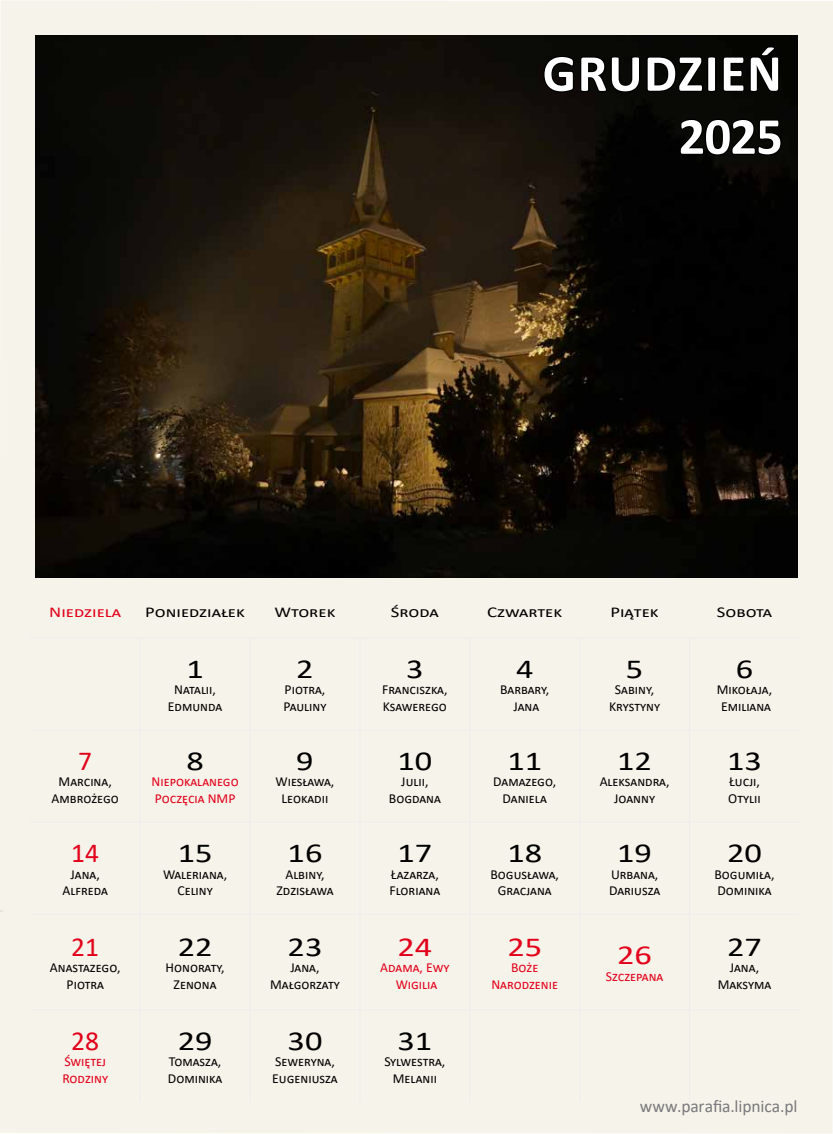
<style>
.page{position:relative;width:833px;height:1134px;background:#fff}
.page>*{position:absolute;margin:0;border:0;box-sizing:border-box;transform-origin:0 0}
.t1{font:700 52.5px/63px "Calibri";letter-spacing:.02em;color:#fff;text-align:right}
.t2{font:27.5px "Calibri";color:#000;scale:1.25 1}
.t3{font:27.5px "Calibri";color:#e2001a}
.t4{font:27.5px "Calibri";color:#e2001a;scale:1.25 1}
.t5{font:17.5px "Calibri";letter-spacing:-.005em;color:#797a7c}
.t6{font:15px "Calibri";color:#000;scale:1.25 1}
.t7{font:15px "Calibri";color:#e2001a;scale:1.25 1}
.t8{font:13.75px/16.5px "Calibri";color:#000;text-align:center}
.t9{font:13.75px/16.5px "Calibri";color:#e2001a}
</style>
<div class="page">
<div style="left:0;top:0;width:833px;height:1133px;background:#f6f3ea"></div>
<hr style="left:30px;top:638px;width:110px;height:1px;background:#eceded">
<hr style="left:140px;top:638px;width:110px;height:1px;background:#eceded">
<hr style="left:140px;top:638px;width:1px;height:92px;background:#eceded">
<hr style="left:250px;top:638px;width:110px;height:1px;background:#eceded">
<hr style="left:250px;top:638px;width:1px;height:92px;background:#eceded">
<hr style="left:360px;top:638px;width:110px;height:1px;background:#eceded">
<hr style="left:360px;top:638px;width:1px;height:92px;background:#eceded">
<hr style="left:470px;top:638px;width:109px;height:1px;background:#eceded">
<hr style="left:469px;top:638px;width:1px;height:92px;background:#eceded">
<hr style="left:579px;top:638px;width:110px;height:1px;background:#eceded">
<hr style="left:579px;top:638px;width:1px;height:92px;background:#eceded">
<hr style="left:689px;top:638px;width:110px;height:1px;background:#eceded">
<hr style="left:689px;top:638px;width:1px;height:92px;background:#eceded">
<hr style="left:30px;top:730px;width:110px;height:1px;background:#eceded">
<hr style="left:140px;top:730px;width:110px;height:1px;background:#eceded">
<hr style="left:140px;top:730px;width:1px;height:92px;background:#eceded">
<hr style="left:250px;top:730px;width:110px;height:1px;background:#eceded">
<hr style="left:250px;top:730px;width:1px;height:92px;background:#eceded">
<hr style="left:360px;top:730px;width:110px;height:1px;background:#eceded">
<hr style="left:360px;top:730px;width:1px;height:92px;background:#eceded">
<hr style="left:470px;top:730px;width:109px;height:1px;background:#eceded">
<hr style="left:469px;top:730px;width:1px;height:92px;background:#eceded">
<hr style="left:579px;top:730px;width:110px;height:1px;background:#eceded">
<hr style="left:579px;top:730px;width:1px;height:92px;background:#eceded">
<hr style="left:689px;top:730px;width:110px;height:1px;background:#eceded">
<hr style="left:689px;top:730px;width:1px;height:92px;background:#eceded">
<hr style="left:30px;top:822px;width:110px;height:1px;background:#eceded">
<hr style="left:140px;top:822px;width:110px;height:1px;background:#eceded">
<hr style="left:140px;top:822px;width:1px;height:92px;background:#eceded">
<hr style="left:250px;top:822px;width:110px;height:1px;background:#eceded">
<hr style="left:250px;top:822px;width:1px;height:92px;background:#eceded">
<hr style="left:360px;top:822px;width:110px;height:1px;background:#eceded">
<hr style="left:360px;top:822px;width:1px;height:92px;background:#eceded">
<hr style="left:470px;top:822px;width:109px;height:1px;background:#eceded">
<hr style="left:469px;top:822px;width:1px;height:92px;background:#eceded">
<hr style="left:579px;top:822px;width:110px;height:1px;background:#eceded">
<hr style="left:579px;top:822px;width:1px;height:92px;background:#eceded">
<hr style="left:689px;top:822px;width:110px;height:1px;background:#eceded">
<hr style="left:689px;top:822px;width:1px;height:92px;background:#eceded">
<hr style="left:30px;top:914px;width:110px;height:1px;background:#eceded">
<hr style="left:140px;top:914px;width:110px;height:1px;background:#eceded">
<hr style="left:140px;top:914px;width:1px;height:96px;background:#eceded">
<hr style="left:250px;top:914px;width:110px;height:1px;background:#eceded">
<hr style="left:250px;top:914px;width:1px;height:96px;background:#eceded">
<hr style="left:360px;top:914px;width:110px;height:1px;background:#eceded">
<hr style="left:360px;top:914px;width:1px;height:96px;background:#eceded">
<hr style="left:470px;top:914px;width:109px;height:1px;background:#eceded">
<hr style="left:469px;top:914px;width:1px;height:96px;background:#eceded">
<hr style="left:579px;top:914px;width:110px;height:1px;background:#eceded">
<hr style="left:579px;top:914px;width:1px;height:96px;background:#eceded">
<hr style="left:689px;top:914px;width:110px;height:1px;background:#eceded">
<hr style="left:689px;top:914px;width:1px;height:96px;background:#eceded">
<hr style="left:30px;top:1010px;width:110px;height:1px;background:#eceded">
<hr style="left:140px;top:1010px;width:110px;height:1px;background:#eceded">
<hr style="left:140px;top:1010px;width:1px;height:92px;background:#eceded">
<hr style="left:250px;top:1010px;width:110px;height:1px;background:#eceded">
<hr style="left:250px;top:1010px;width:1px;height:92px;background:#eceded">
<hr style="left:360px;top:1010px;width:110px;height:1px;background:#eceded">
<hr style="left:360px;top:1010px;width:1px;height:92px;background:#eceded">
<hr style="left:470px;top:1010px;width:109px;height:1px;background:#eceded">
<hr style="left:469px;top:1010px;width:1px;height:92px;background:#eceded">
<hr style="left:579px;top:1010px;width:110px;height:1px;background:#eceded">
<hr style="left:579px;top:1010px;width:1px;height:92px;background:#eceded">
<hr style="left:689px;top:1010px;width:110px;height:1px;background:#eceded">
<hr style="left:689px;top:1010px;width:1px;height:92px;background:#eceded">
<img style="left:35px;top:35px;width:762px;height:543px">
<div style="left:542px;top:44px;width:239px;height:50px;background:#070803"></div>
<div style="left:677px;top:117px;width:106px;height:40px;background:#070803"></div>
<h1 class="t1" style="left:542px;top:41px;width:242px">GRUDZIEŃ<br>2025</h1>
<p class="t7" style="left:49px;top:601px;width:59px">Niedziela</p>
<p class="t6" style="left:145px;top:601px;width:81px">Poniedziałek</p>
<p class="t6" style="left:274px;top:601px;width:50px">Wtorek</p>
<p class="t6" style="left:391px;top:601px;width:40px">Środa</p>
<p class="t6" style="left:487px;top:601px;width:61px">Czwartek</p>
<p class="t6" style="left:610px;top:601px;width:40px">Piątek</p>
<p class="t6" style="left:717px;top:601px;width:46px">Sobota</p>
<h2 class="t3" style="left:78px;top:742px;width:15px">7</h2>
<p class="t8" style="left:52px;top:773px;width:69px">Marcina,<br>Ambrożego</p>
<h2 class="t3" style="left:71px;top:834px;width:29px">14</h2>
<p class="t8" style="left:62px;top:865px;width:47px">Jana,<br>Alfreda</p>
<h2 class="t3" style="left:71px;top:928px;width:29px">21</h2>
<p class="t8" style="left:50px;top:959px;width:72px">Anastazego,<br>Piotra</p>
<h2 class="t3" style="left:71px;top:1022px;width:29px">28</h2>
<p class="t9" style="left:62px;top:1053px;width:47px">Świętej<br>Rodziny</p>
<h2 class="t2" style="left:186px;top:649px;width:15px">1</h2>
<p class="t8" style="left:168px;top:681px;width:56px">Natalii,<br>Edmunda</p>
<h2 class="t2" style="left:186px;top:742px;width:15px">8</h2>
<p class="t9" style="left:151px;top:773px;width:89px">Niepokalanego<br>Poczęcia NMP</p>
<h2 class="t2" style="left:178px;top:834px;width:29px">15</h2>
<p class="t8" style="left:163px;top:865px;width:66px">Waleriana,<br>Celiny</p>
<h2 class="t2" style="left:178px;top:928px;width:29px">22</h2>
<p class="t8" style="left:166px;top:959px;width:61px">Honoraty,<br>Zenona</p>
<h2 class="t2" style="left:178px;top:1022px;width:29px">29</h2>
<p class="t8" style="left:168px;top:1053px;width:56px;text-align:left">Tomasza,<br>Dominika</p>
<h2 class="t2" style="left:296px;top:649px;width:15px">2</h2>
<p class="t8" style="left:283px;top:681px;width:44px;text-align:left">Piotra,<br>Pauliny</p>
<h2 class="t2" style="left:296px;top:742px;width:15px">9</h2>
<p class="t8" style="left:276px;top:773px;width:60px">Wiesława,<br>Leokadii</p>
<h2 class="t2" style="left:287px;top:834px;width:29px">16</h2>
<p class="t8" style="left:276px;top:865px;width:58px">Albiny,<br>Zdzisława</p>
<h2 class="t2" style="left:287px;top:928px;width:29px">23</h2>
<p class="t8" style="left:270px;top:959px;width:71px">Jana,<br>Małgorzaty</p>
<h2 class="t2" style="left:287px;top:1022px;width:29px">30</h2>
<p class="t8" style="left:272px;top:1053px;width:67px;text-align:left">Seweryna,<br>Eugeniusza</p>
<h2 class="t2" style="left:406px;top:649px;width:15px">3</h2>
<p class="t8" style="left:382px;top:681px;width:67px;text-align:left">Franciszka,<br>Ksawerego</p>
<h2 class="t2" style="left:397px;top:742px;width:29px">10</h2>
<p class="t8" style="left:389px;top:773px;width:54px">Julii,<br>Bogdana</p>
<h2 class="t2" style="left:397px;top:834px;width:29px">17</h2>
<p class="t8" style="left:389px;top:865px;width:52px;text-align:left">Łazarza,<br>Floriana</p>
<h2 class="t4" style="left:397px;top:928px;width:29px">24</h2>
<p class="t9" style="left:380px;top:959px;width:71px;text-align:center">Adama, Ewy<br>Wigilia</p>
<h2 class="t2" style="left:397px;top:1022px;width:29px">31</h2>
<p class="t8" style="left:384px;top:1053px;width:62px">Sylwestra,<br>Melanii</p>
<h2 class="t2" style="left:516px;top:649px;width:15px">4</h2>
<p class="t8" style="left:500px;top:681px;width:51px">Barbary,<br>Jana</p>
<h2 class="t2" style="left:507px;top:742px;width:29px">11</h2>
<p class="t8" style="left:493px;top:773px;width:64px">Damazego,<br>Daniela</p>
<h2 class="t2" style="left:507px;top:834px;width:29px">18</h2>
<p class="t8" style="left:490px;top:865px;width:70px">Bogusława,<br>Gracjana</p>
<h2 class="t4" style="left:507px;top:928px;width:29px">25</h2>
<p class="t9" style="left:491px;top:959px;width:68px;text-align:center">Boże<br>Narodzenie</p>
<h2 class="t2" style="left:626px;top:649px;width:15px">5</h2>
<p class="t8" style="left:609px;top:681px;width:52px">Sabiny,<br>Krystyny</p>
<h2 class="t2" style="left:617px;top:742px;width:29px">12</h2>
<p class="t8" style="left:599px;top:773px;width:71px">Aleksandra,<br>Joanny</p>
<h2 class="t2" style="left:617px;top:834px;width:29px">19</h2>
<p class="t8" style="left:609px;top:865px;width:53px;text-align:left">Urbana,<br>Dariusza</p>
<h2 class="t4" style="left:617px;top:936px;width:29px">26</h2>
<p class="t9" style="left:606px;top:967px;width:59px">Szczepana</p>
<h2 class="t2" style="left:736px;top:649px;width:15px">6</h2>
<p class="t8" style="left:717px;top:681px;width:57px">Mikołaja,<br>Emiliana</p>
<h2 class="t2" style="left:727px;top:742px;width:29px">13</h2>
<p class="t8" style="left:728px;top:773px;width:34px;text-align:left">Łucji,<br>Otylii</p>
<h2 class="t2" style="left:727px;top:834px;width:29px">20</h2>
<p class="t8" style="left:714px;top:865px;width:62px;text-align:left">Bogumiła,<br>Dominika</p>
<h2 class="t2" style="left:727px;top:928px;width:29px">27</h2>
<p class="t8" style="left:717px;top:959px;width:55px">Jana,<br>Maksyma</p>
<p class="t5" style="left:639px;top:1094px;width:159px">www.parafia.lipnica.pl</p>
</div>
